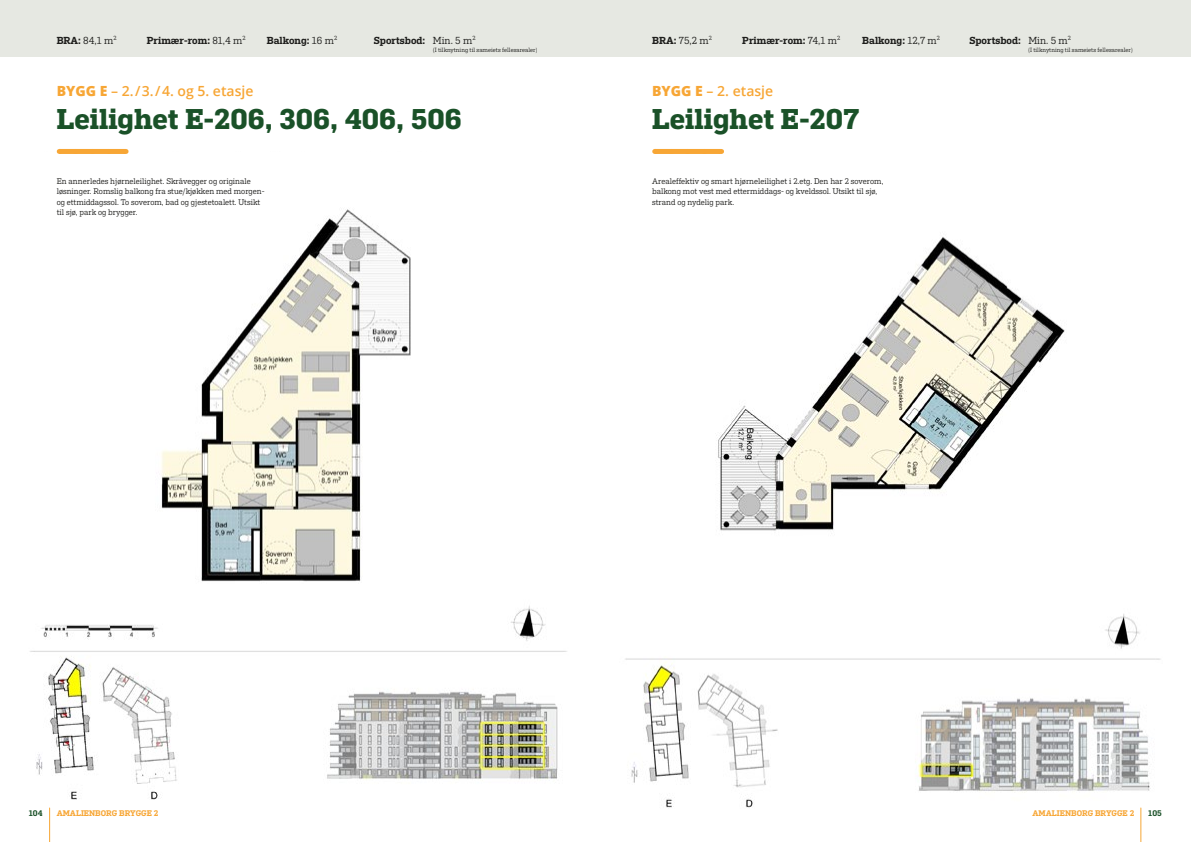
<style>
.page{position:relative;width:1191px;height:842px;background:#fff}
.page>*{position:absolute;margin:0;border:0;box-sizing:border-box;transform-origin:0 0}
.t1{font:700 28px "Flama Slab";color:#1a5128}
.t2{font:600 14px "Open Sans";color:#f7a635}
.t3{font:600 10px "Flama Slab";color:#1d1d1b}
.t4{font:10px "Flama Slab";color:#1d1d1b}
.t5{font:8px/10.5px "Flama Slab";color:#1d1d1b}
.t6{font:600 8px "Flama Slab";color:#f7a635}
.t7{font:600 8px "Flama Slab";color:#1a5128}
.t8{font:6px "Flama Slab";color:#1d1d1b}
.s1{font-weight:600}
.s2{font-weight:400}
.s3{font-weight:800}
</style>
<div class="page">
<img style="left:30px;top:150px;width:537px;height:650px">
<div style="left:59px;top:149px;width:66px;height:5px;background:#f7a635"></div>
<div style="left:0;top:0;width:595px;height:56px;background:#e6e8e2"></div>
<img style="left:625px;top:237px;width:536px;height:605px">
<div style="left:654px;top:149px;width:66px;height:5px;background:#f7a635"></div>
<div style="left:595px;top:0;width:596px;height:56px;background:#e6e8e2"></div>
<hr style="left:49px;top:808px;width:1px;height:34px;background:#f7a635">
<hr style="left:1140px;top:808px;width:1px;height:34px;background:#f7a635">
<p class="t4" style="left:57px;top:34px;width:61px"><span class="s1">BRA:</span> 84,1 m<sup>2</sup></p>
<p class="t3" style="left:147px;top:34px;width:100px">Primær-rom: <span class="s2">81,4 m</span><sup>2</sup></p>
<p class="t3" style="left:267px;top:34px;width:72px">Balkong: <span class="s2">16 m</span><sup>2</sup></p>
<p class="t3" style="left:374px;top:34px;width:103px">Sportsbod: <span class="s2">Min. 5 m</span><sup>2</sup></p>
<p class="t4" style="left:652px;top:34px;width:61px"><span class="s1">BRA:</span> 75,2 m<sup>2</sup></p>
<p class="t3" style="left:742px;top:34px;width:99px">Primær-rom: <span class="s2">74,1 m</span><sup>2</sup></p>
<p class="t3" style="left:862px;top:34px;width:79px">Balkong: <span class="s2">12,7 m</span><sup>2</sup></p>
<p class="t3" style="left:969px;top:34px;width:103px">Sportsbod: <span class="s2">Min. 5 m</span><sup>2</sup></p>
<p class="t8" style="left:433px;top:46px;width:106px">(I tilknytning til sameiets fellesarealer)</p>
<p class="t8" style="left:1028px;top:46px;width:106px">(I tilknytning til sameiets fellesarealer)</p>
<h2 class="t2" style="left:57px;top:81px;width:198px"><span class="s3">BYGG E</span> – 2. / 3. / 4. og 5. etasje</h2>
<h1 class="t1" style="left:57px;top:102px;width:406px">Leilighet E-206, 306, 406, 506</h1>
<h2 class="t2" style="left:652px;top:81px;width:123px"><span class="s3">BYGG E</span> – 2. etasje</h2>
<h1 class="t1" style="left:652px;top:102px;width:209px">Leilighet E-207</h1>
<p class="t5" style="left:57px;top:176px;width:209px">En annerledes hjørneleilighet. Skråvegger og originale løsninger. Romslig balkong fra stue/kjøkken med morgen&shy;og ettmiddagssol. To soverom, bad og gjestetoalett. Utsikt til sjø, park og brygger.</p>
<p class="t5" style="left:652px;top:176px;width:233px">Arealeffektiv og smart hjørneleilighet i 2.etg. Den har 2 soverom, balkong mot vest med ettermiddags- og kveldssol. Utsikt til sjø, strand og nydelig park.</p>
<p class="t7" style="left:29px;top:808px;width:15px">104</p>
<p class="t6" style="left:57px;top:808px;width:103px">AMALIENBORG BRYGGE 2</p>
<p class="t6" style="left:1032px;top:808px;width:103px">AMALIENBORG BRYGGE 2</p>
<p class="t7" style="left:1148px;top:808px;width:15px">105</p>
</div>
